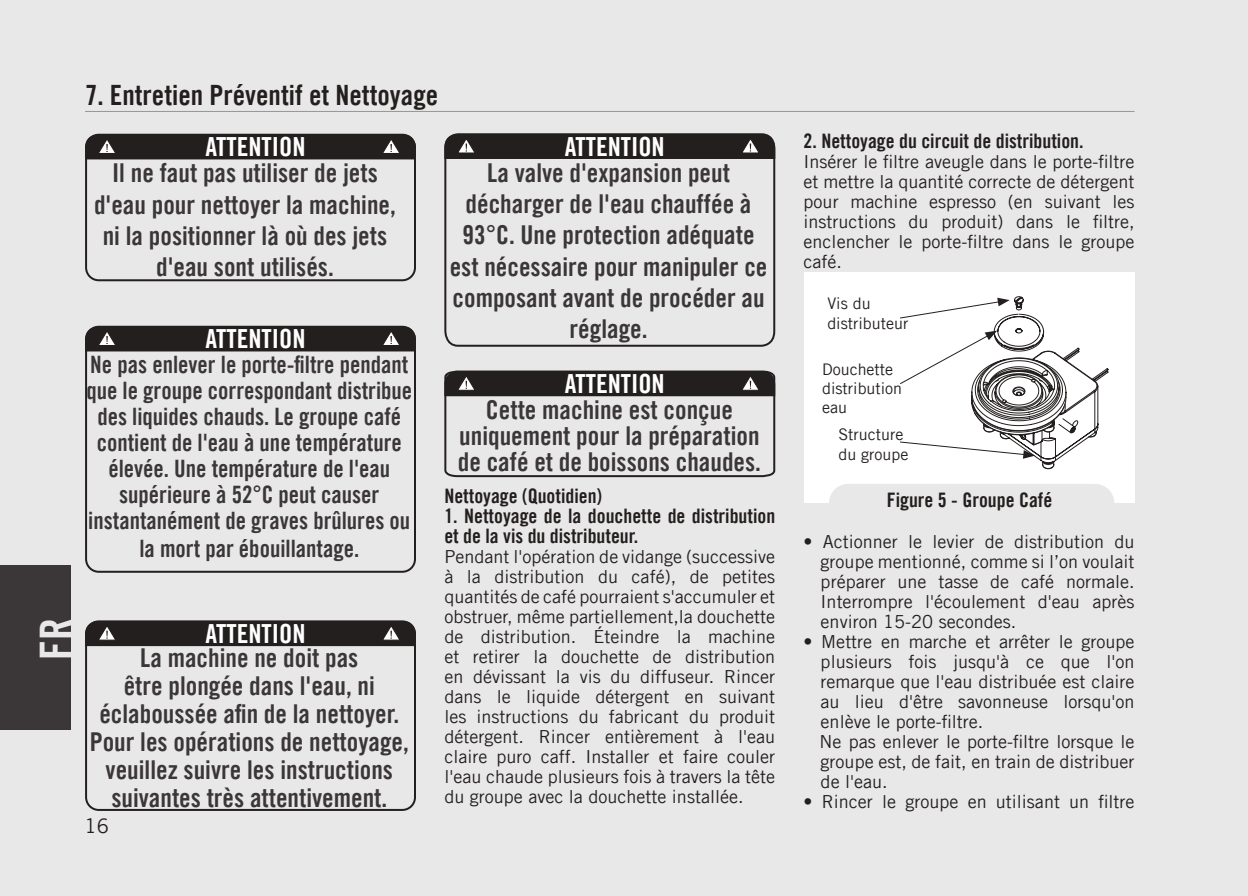
<style>
.page{position:relative;width:1248px;height:896px;background:#fff}
.page>*{position:absolute;margin:0;border:0;box-sizing:border-box;transform-origin:0 0}
.t1{font:44px "Trade Gothic LT Bold Cond Twenty";color:#e9e8e8}
.t2{font:28px "Trade Gothic LT Bold Cond Twenty";color:#241f1f}
.t3{font:26.4px "Trade Gothic LT Bold Cond Twenty";color:#fff}
.t4{font:26px/31.2px "Trade Gothic LT Bold Cond Twenty";color:#3b3738;text-align:center}
.t5{font:24px/26.2px "Trade Gothic LT Bold Cond Twenty";color:#3b3738;text-align:center}
.t6{font:20px/20px "Trade Gothic LT Bold Cond Twenty";color:#241f1f}
.t7{font:20px "Trade Gothic LT";color:#241f1f}
.t8{font:18px/20px "Trade Gothic LT";color:#241f1f;text-align:justify}
.t9{font:16px/19.2px "Trade Gothic LT";color:#241f1f}
</style>
<div class="page">
<div style="left:1219px;top:0;width:28px;height:896px;background:#e9e8e8"></div>
<div style="left:0;top:0;width:1219px;height:896px;background:#e9e8e8"></div>
<div style="left:0;top:565px;width:71px;height:165px;background:#3b3738"></div>
<hr style="left:85px;top:111px;width:1049px;height:1px;background:#969698">
<div style="left:803px;top:272px;width:331px;height:231px;background:#fff"></div>
<svg style="left:900px;top:296px;width:208px;height:173px"></svg>
<div style="left:85px;top:134px;width:331px;height:147px;border:2px solid #241f1f;border-radius:13px"></div>
<svg style="left:85px;top:133px;width:331px;height:28px;background:#393535"></svg>
<div style="left:85px;top:326px;width:331px;height:247px;border:2px solid #241f1f;border-radius:13px"></div>
<svg style="left:85px;top:325px;width:331px;height:28px;background:#393535"></svg>
<div style="left:85px;top:620px;width:331px;height:191px;border:2px solid #241f1f;border-radius:13px"></div>
<svg style="left:85px;top:620px;width:331px;height:27px;background:#332e2e"></svg>
<svg style="left:444px;top:160px;width:332px;height:187px"></svg>
<svg style="left:444px;top:133px;width:332px;height:27px;background:#332e2e"></svg>
<svg style="left:444px;top:370px;width:332px;height:108px"></svg>
<div style="left:828px;top:484px;width:286px;height:38px;background:#e9e8e8;border-radius:19px"></div>
<h1 class="t1" style="left:29px;top:660px;width:43px;rotate:-90deg">FR</h1>
<h2 class="t2" style="left:85px;top:78px;width:354px">7. Entretien Préventif et Nettoyage</h2>
<h3 class="t3" style="left:205px;top:131px;width:101px">ATTENTION</h3>
<h3 class="t4" style="left:94px;top:157px;width:303px">Il ne faut pas utiliser de jets d'eau pour nettoyer la machine, ni la positionner là où des jets d'eau sont utilisés.</h3>
<h3 class="t3" style="left:205px;top:323px;width:101px">ATTENTION</h3>
<p class="t5" style="left:86px;top:351px;width:327px">Ne pas enlever le porte-filtre pendant que le groupe correspondant distribue des liquides chauds. Le groupe café contient de l'eau à une température élevée. Une température de l'eau supérieure à 52°C peut causer instantanément de graves brûlures ou la mort par ébouillantage.</p>
<h3 class="t3" style="left:205px;top:617px;width:101px">ATTENTION</h3>
<h3 class="t4" style="left:90px;top:644px;width:320px;line-height:28px">La machine ne doit pas<br>être plongée dans l'eau, ni éclaboussée afin de la nettoyer.<br>Pour les opérations de nettoyage, veuillez suivre les instructions suivantes très attentivement.</h3>
<p class="t7" style="left:84px;top:814px;width:26px">16</p>
<h3 class="t3" style="left:564px;top:130px;width:101px">ATTENTION</h3>
<h3 class="t4" style="left:449px;top:157px;width:319px">La valve d'expansion peut décharger de l'eau chauffée à<br>93°C. Une protection adéquate est nécessaire pour manipuler ce composant avant de procéder au réglage.</h3>
<h3 class="t3" style="left:564px;top:367px;width:101px">ATTENTION</h3>
<h3 class="t4" style="left:458px;top:397px;width:305px;line-height:26px">Cette machine est conçue uniquement pour la préparation de café et de boissons chaudes.</h3>
<p class="t6" style="left:444px;top:486px;width:159px">Nettoyage (Quotidien)</p>
<p class="t6" style="left:444px;top:506px;width:332px">1. Nettoyage de la douchette de distribution et de la vis du distributeur.</p>
<p class="t8" style="left:444px;top:546px;width:332px">Pendant l'opération de vidange (successive à la distribution du café), de petites quantités de café pourraient s'accumuler et obstruer, même partiellement,la douchette de distribution. Éteindre la machine et retirer la douchette de distribution en dévissant la vis du diffuseur. Rincer dans le liquide détergent en suivant les instructions du fabricant du produit détergent. Rincer entièrement à l'eau claire puro caff. Installer et faire couler l'eau chaude plusieurs fois à travers la tête du groupe avec la douchette installée.</p>
<p class="t6" style="left:803px;top:130px;width:281px">2. Nettoyage du circuit de distribution.</p>
<p class="t8" style="left:803px;top:151px;width:332px">Insérer le filtre aveugle dans le porte-filtre et mettre la quantité correcte de détergent pour machine espresso (en suivant les instructions du produit) dans le filtre, enclencher le porte-filtre dans le groupe café.</p>
<p class="t9" style="left:827px;top:294px;width:82px">Vis du distributeur</p>
<p class="t9" style="left:822px;top:359px;width:82px">Douchette distribution eau</p>
<p class="t9" style="left:838px;top:425px;width:71px">Structure du groupe</p>
<p class="t6" style="left:886px;top:490px;width:167px">Figure 5 - Groupe Café</p>
<p class="t8" style="left:820px;top:531px;width:315px;text-indent:-17px">• Actionner le levier de distribution du groupe mentionné, comme si l’on voulait préparer une tasse de café normale.<br>Interrompre l'écoulement d'eau après environ 15-20 secondes.</p>
<p class="t8" style="left:819px;top:631px;width:316px;text-align:left;text-indent:-16px">• Mettre en marche et arrêter le groupe plusieurs fois jusqu'à ce que l'on remarque que l'eau distribuée est claire au lieu d'être savonneuse lorsqu'on enlève le porte-filtre.<br>Ne pas enlever le porte-filtre lorsque le groupe est, de fait, en train de distribuer de l'eau.</p>
<p class="t8" style="left:803px;top:791px;width:332px">• Rincer le groupe en utilisant un filtre</p>
</div>
